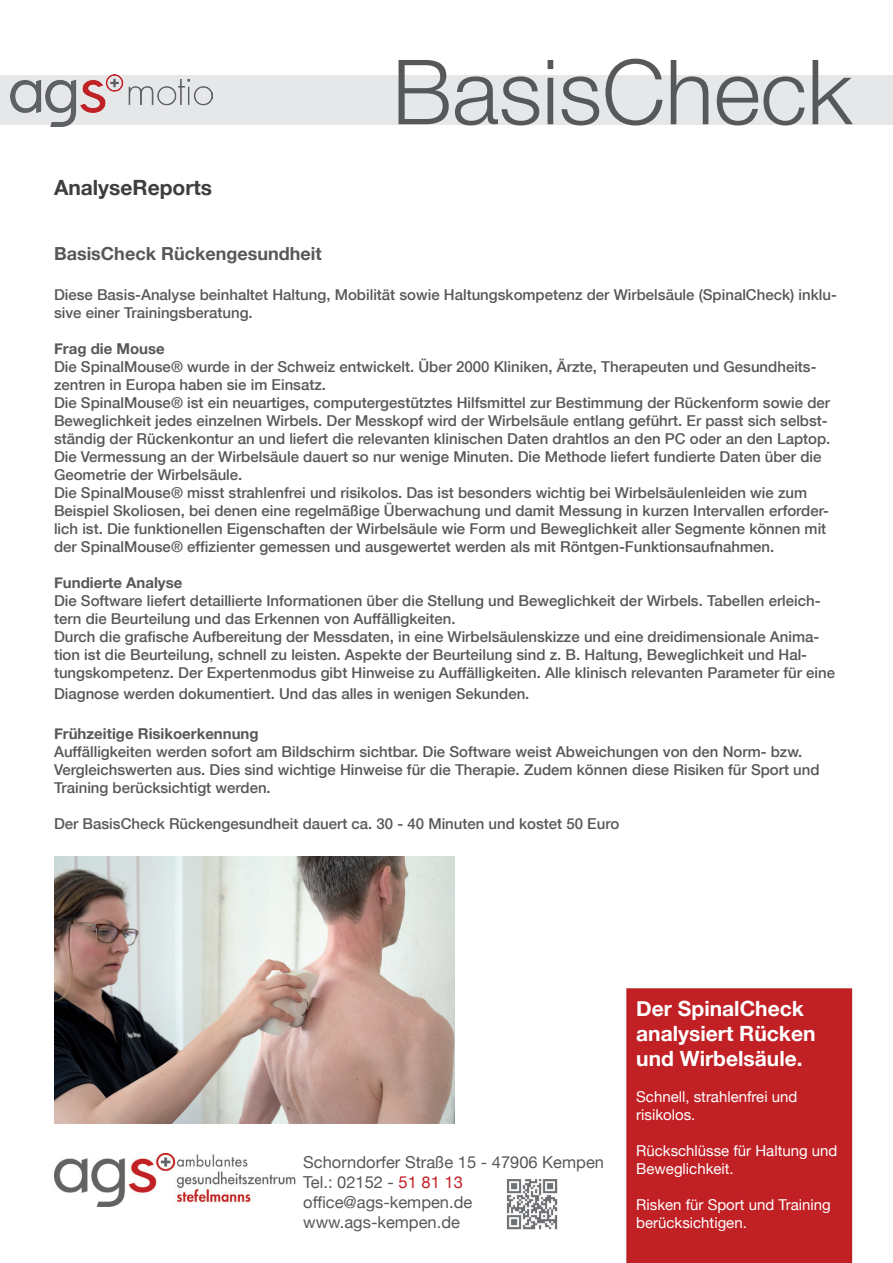
<style>
.page{position:relative;width:893px;height:1263px;background:#fff}
.page>*{position:absolute;margin:0;border:0;box-sizing:border-box;transform-origin:0 0}
.t1{font:300 90px "Helvetica Neue";color:#57585a}
.t2{font:700 21px/25.2px "Helvetica Neue";color:#fff}
.t3{font:700 21px "Helvetica Neue";color:#3e3e3f}
.t4{font:700 18px "Helvetica Neue";color:#57585a}
.t5{font:16.5px/19.8px "Helvetica Neue";color:#57585a}
.t6{font:500 15px/18px "Helvetica Neue";color:#57585a}
.t7{font:15px/18px "Helvetica Neue";color:#fff}
.t8{font:700 15px "Helvetica Neue";color:#57585a}
.s1{color:#c12025}
</style>
<div class="page">
<div style="left:0;top:75px;width:893px;height:50px;background:#e6e7e9"></div>
<img style="left:11px;top:74px;width:201px;height:52px">
<div style="left:626px;top:988px;width:226px;height:275px;background:#c12025"></div>
<img style="left:54px;top:1154px;width:242px;height:53px">
<img style="left:54px;top:856px;width:401px;height:268px">
<img style="left:506px;top:1179px;width:52px;height:51px">
<h2 class="t3" style="left:54px;top:169px;width:160px">AnalyseReports</h2>
<h1 class="t1" style="left:392px;top:20px;width:462px">BasisCheck</h1>
<p class="t4" style="left:54px;top:237px;width:269px">BasisCheck Rückengesundheit</p>
<p class="t6" style="left:54px;top:285px;width:784px">Diese Basis-Analyse beinhaltet Haltung, Mobilität sowie Haltungskompetenz der Wirbelsäule (SpinalCheck) inklu&shy;sive einer Trainingsberatung.</p>
<p class="t8" style="left:54px;top:335px;width:112px">Frag die Mouse</p>
<p class="t6" style="left:54px;top:357px;width:778px">Die SpinalMouse® wurde in der Schweiz entwickelt. Über 2000 Kliniken, Ärzte, Therapeuten und Gesundheits&shy;zentren in Europa haben sie im Einsatz.<br>Die SpinalMouse® ist ein neuartiges, computergestütztes Hilfsmittel zur Bestimmung der Rückenform sowie der Beweglichkeit jedes einzelnen Wirbels. Der Messkopf wird der Wirbelsäule entlang geführt. Er passt sich selbst&shy;ständig der Rückenkontur an und liefert die relevanten klinischen Daten drahtlos an den PC oder an den Laptop.<br>Die Vermessung an der Wirbelsäule dauert so nur wenige Minuten. Die Methode liefert fundierte Daten über die Geometrie der Wirbelsäule.<br>Die SpinalMouse® misst strahlenfrei und risikolos. Das ist besonders wichtig bei Wirbelsäulenleiden wie zum Beispiel Skoliosen, bei denen eine regelmäßige Überwachung und damit Messung in kurzen Intervallen erforder&shy;lich ist. Die funktionellen Eigenschaften der Wirbelsäule wie Form und Beweglichkeit aller Segmente können mit der SpinalMouse® effizienter gemessen und ausgewertet werden als mit Röntgen-Funktionsaufnahmen.</p>
<p class="t8" style="left:54px;top:569px;width:130px">Fundierte Analyse</p>
<p class="t6" style="left:54px;top:591px;width:783px">Die Software liefert detaillierte Informationen über die Stellung und Beweglichkeit der Wirbels. Tabellen erleich&shy;tern die Beurteilung und das Erkennen von Auffälligkeiten.<br>Durch die grafische Aufbereitung der Messdaten, in eine Wirbelsäulenskizze und eine dreidimensionale Anima&shy;tion ist die Beurteilung, schnell zu leisten. Aspekte der Beurteilung sind z. B. Haltung, Beweglichkeit und Hal&shy;tungskompetenz. Der Expertenmodus gibt Hinweise zu Auffälligkeiten. Alle klinisch relevanten Parameter für eine</p>
<p class="t6" style="left:54px;top:684px;width:477px">Diagnose werden dokumentiert. Und das alles in wenigen Sekunden.</p>
<p class="t8" style="left:54px;top:720px;width:206px">Frühzeitige Risikoerkennung</p>
<p class="t6" style="left:54px;top:742px;width:767px">Auffälligkeiten werden sofort am Bildschirm sichtbar. Die Software weist Abweichungen von den Norm- bzw.<br>Vergleichswerten aus. Dies sind wichtige Hinweise für die Therapie. Zudem können diese Risiken für Sport und<br>Training berücksichtigt werden.</p>
<p class="t6" style="left:54px;top:814px;width:567px">Der BasisCheck Rückengesundheit dauert ca. 30 - 40 Minuten und kostet 50 Euro</p>
<p class="t5" style="left:303px;top:1151px;width:302px">Schorndorfer Straße 15 - 47906 Kempen<br>Tel.: 02152 - <span class="s1">51 81 13 </span>office@ags-kempen.de www.ags-kempen.de</p>
<h2 class="t2" style="left:636px;top:995px;width:181px">Der SpinalCheck analysiert Rücken und Wirbelsäule.</h2>
<p class="t7" style="left:636px;top:1087px;width:163px">Schnell, strahlenfrei und risikolos.</p>
<p class="t7" style="left:636px;top:1141px;width:203px">Rückschlüsse für Haltung und<br>Beweglichkeit.</p>
<p class="t7" style="left:636px;top:1195px;width:196px">Risken für Sport und Training berücksichtigen.</p>
</div>
